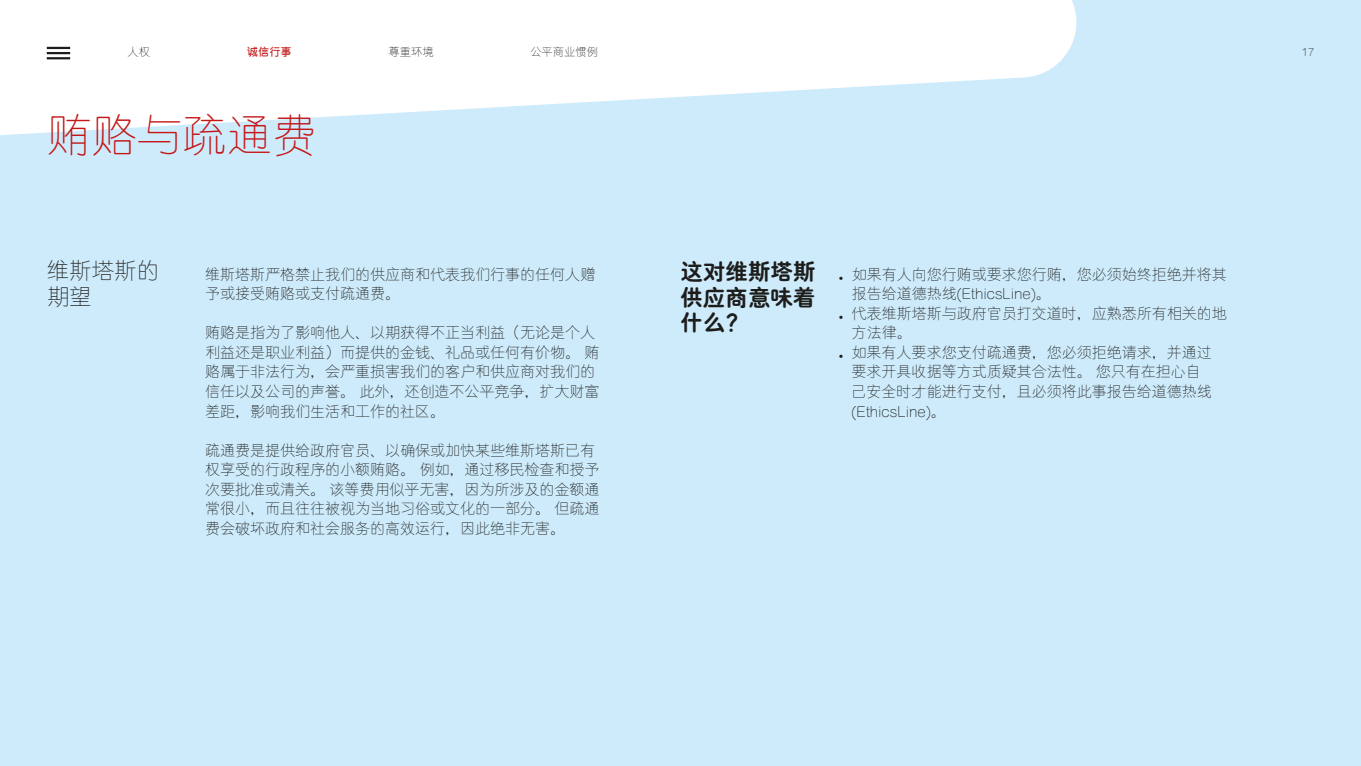
<style>
.page{position:relative;width:1361px;height:766px;background:#fff}
.page>*{position:absolute;margin:0;border:0;box-sizing:border-box;transform-origin:0 0}
.t1{font:300 45px "C Yuen GB";color:#c41717}
.t2{font:800 22.5px/25.5px "C Yuen GB";color:#1d1d1b;text-align:justify}
.t3{font:300 22.5px/25.5px "C Yuen GB";color:#1d1d1b}
.t4{font:300 15px/19.5px "C Yuen GB";color:#1d1d1b}
.t5{font:300 11.25px "C Yuen GB";color:#1d1d1b}
.t6{font:600 11.25px "C Yuen GB";color:#c41717}
.s1{font-weight:800}
</style>
<div class="page">
<div style="left:0;top:0;width:1361px;height:765px;background:#ceebfb"></div>
<svg style="left:0;top:0;width:1077px;height:135px;fill:#fff"></svg>
<hr style="left:47px;top:47px;width:23px;height:2px;background:#1d1d1b">
<hr style="left:47px;top:52px;width:23px;height:2px;background:#1d1d1b">
<hr style="left:47px;top:57px;width:23px;height:2px;background:#1d1d1b">
<p class="t5" style="left:128px;top:46px;width:24px">人权</p>
<p class="t6" style="left:247px;top:46px;width:46px">诚信行事</p>
<p class="t5" style="left:389px;top:46px;width:46px">尊重环境</p>
<p class="t5" style="left:530px;top:46px;width:69px">公平商业惯例</p>
<p class="t5" style="left:1301px;top:46px;width:14px">17</p>
<h1 class="t1" style="left:47px;top:111px;width:272px">贿赂与疏通费</h1>
<h2 class="t3" style="left:47px;top:258px;width:114px">维斯塔斯的期望</h2>
<p class="t4" style="left:205px;top:265px;width:392px">维斯塔斯严格禁止我们的供应商和代表我们行事的任何人赠予或接受贿赂或支付疏通费。</p>
<p class="t4" style="left:205px;top:323px;width:396px">贿赂是指为了影响他人、以期获得不正当利益（无论是个人利益还是职业利益）而提供的金钱、礼品或任何有价物。 贿赂属于非法行为，会严重损害我们的客户和供应商对我们的信任以及公司的声誉。 此外，还创造不公平竞争，扩大财富差距，影响我们生活和工作的社区。</p>
<p class="t4" style="left:205px;top:440px;width:396px">疏通费是提供给政府官员、以确保或加快某些维斯塔斯已有权享受的行政程序的小额贿赂。 例如，通过移民检查和授予次要批准或清关。 该等费用似乎无害，因为所涉及的金额通常很小，而且往往被视为当地习俗或文化的一部分。 但疏通费会破坏政府和社会服务的高效运行，因此绝非无害。</p>
<h2 class="t2" style="left:680px;top:259px;width:137px">这对维斯塔斯供应商意味着什么？</h2>
<p class="t4" style="left:839px;top:265px;width:389px"><span class="s1">.</span> 如果有人向您行贿或要求您行贿，您必须始终拒绝并将其</p>
<p class="t4" style="left:851px;top:284px;width:201px">报告给道德热线(EthicsLine)。</p>
<p class="t4" style="left:839px;top:304px;width:389px"><span class="s1">.</span> 代表维斯塔斯与政府官员打交道时，应熟悉所有相关的地</p>
<p class="t4" style="left:851px;top:323px;width:61px">方法律。</p>
<p class="t4" style="left:839px;top:343px;width:374px"><span class="s1">.</span> 如果有人要求您支付疏通费，您必须拒绝请求，并通过</p>
<p class="t4" style="left:851px;top:362px;width:351px">要求开具收据等方式质疑其合法性。 您只有在担心自</p>
<p class="t4" style="left:851px;top:382px;width:361px">己安全时才能进行支付，且必须将此事报告给道德热线</p>
<p class="t4" style="left:851px;top:401px;width:96px">(EthicsLine)。</p>
</div>
